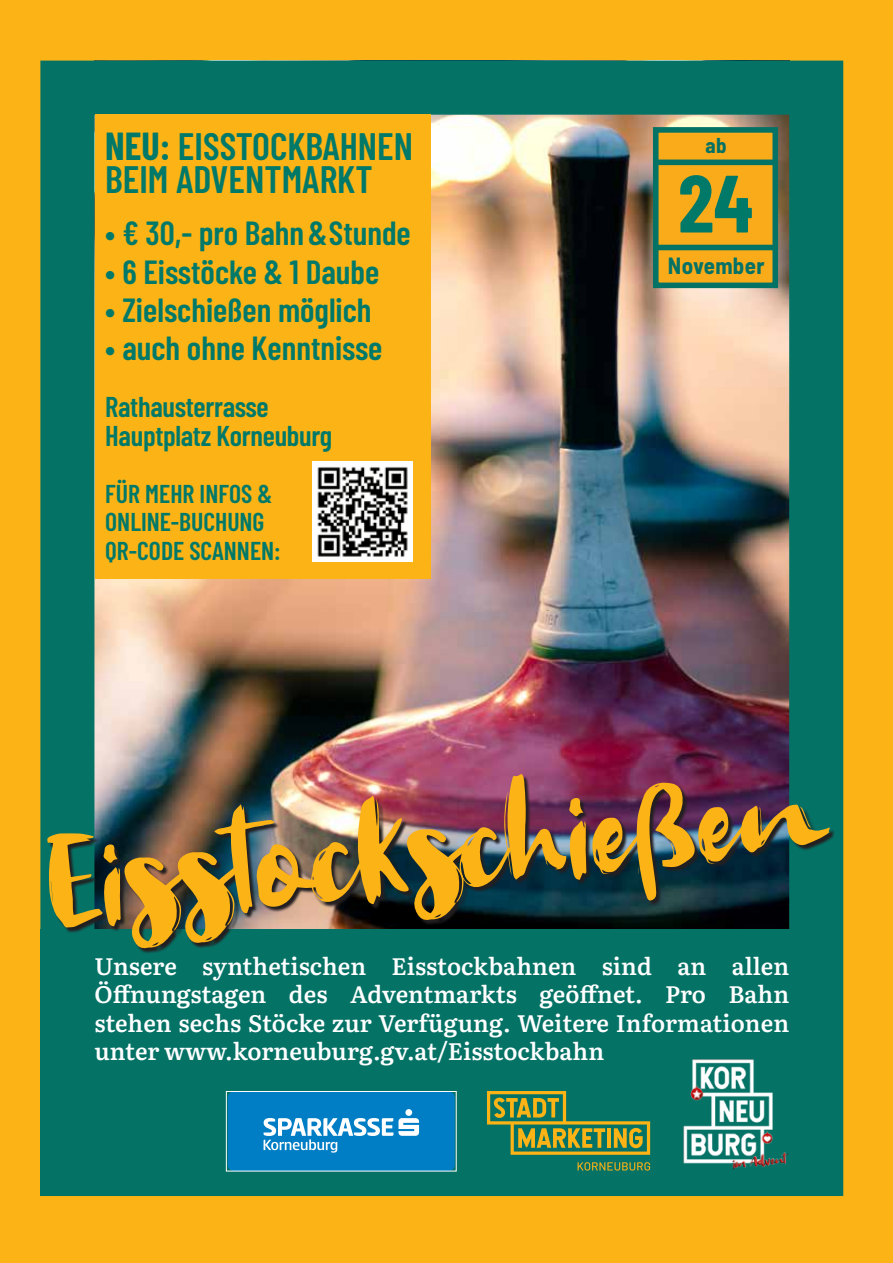
<style>
.page{position:relative;width:893px;height:1263px;background:#fbb316}
.page>*{position:absolute;margin:0;border:0;box-sizing:border-box;transform-origin:0 0}
.t1{font:128.7px "Welcome";color:#fbb316}
.t2{font:700 81px "Barlow Condensed";color:#007969}
.t3{font:600 38.1px/33.3px "Barlow Condensed";color:#007969}
.t4{font:600 33.3px "Barlow Condensed";color:#007969}
.t5{font:600 28.65px/28.7px "Barlow Condensed";letter-spacing:-.01em;color:#007969}
.t6{font:600 25.8px/28.7px "Barlow Condensed";color:#007969}
.t7{font:23.85px/28.7px "Literata";color:#fff;text-align:justify}
.t8{font:700 semi-condensed 22.95px "Barlow";letter-spacing:.015em;color:#057266}
.t9{font:700 semi-condensed 21px "Barlow";color:#057266}
.s1{font-weight:700}
</style>
<div class="page">
<img style="left:95px;top:116px;width:693px;height:659px">
<div style="left:40px;top:61px;width:803px;height:1135px;border:54px solid #057266"></div>
<div style="left:40px;top:930px;width:803px;height:266px;background:#057266"></div>
<img style="left:48px;top:775px;width:788px;height:178px">
<div style="left:656px;top:130px;width:119px;height:155px;background:#faab1a"></div>
<div style="left:653px;top:127px;width:125px;height:161px;border:6px solid #057266"></div>
<div style="left:655px;top:160px;width:122px;height:5px;background:#057266"></div>
<div style="left:653px;top:245px;width:121px;height:5px;background:#057266"></div>
<img style="left:683px;top:1059px;width:105px;height:111px">
<div style="left:228px;top:1091px;width:227px;height:80px;background:#007ec5;border-radius:6px"></div>
<div style="left:405px;top:1109px;width:7px;height:7px;background:#fff;border-radius:50%"></div>
<svg style="left:264px;top:1118px;width:155px;height:34px"></svg>
<div style="left:226px;top:1091px;width:231px;height:80px;border:1px solid #fff"></div>
<div style="left:95px;top:114px;width:335px;height:465px;background:#fbb316"></div>
<img style="left:312px;top:462px;width:100px;height:99px">
<svg style="left:487px;top:1091px;width:163px;height:64px"></svg>
<svg style="left:578px;top:1162px;width:72px;height:8px"></svg>
<h3 class="t3" style="left:105px;top:127px;width:309px"><span class="s1">NEU:</span> EISSTOCKBAHNEN<br>BEIM ADVENTMARKT</h3>
<h3 class="t4" style="left:105px;top:210px;width:307px">• € 30,- pro Bahn &amp; Stunde</h3>
<h3 class="t4" style="left:105px;top:248px;width:276px">• 6 Eisstöcke &amp; 1 Daube</h3>
<h3 class="t4" style="left:105px;top:286px;width:268px">• Zielschießen möglich</h3>
<h3 class="t4" style="left:105px;top:324px;width:279px">• auch ohne Kenntnisse</h3>
<p class="t5" style="left:105px;top:390px;width:228px">Rathausterrasse<br>Hauptplatz Korneuburg</p>
<p class="t6" style="left:105px;top:478px;width:177px">FÜR MEHR INFOS &amp;<br>ONLINE-BUCHUNG<br>QR-CODE SCANNEN:</p>
<p class="t9" style="left:705px;top:130px;width:23px">ab</p>
<h2 class="t2" style="left:678px;top:146px;width:76px">24</h2>
<p class="t8" style="left:668px;top:249px;width:98px">November</p>
<h1 class="t1" style="left:40px;top:809px;width:780px;rotate:-6deg">Eisstockschießen</h1>
<p class="t7" style="left:94px;top:950px;width:696px">Unsere synthetischen Eisstockbahnen sind an allen Öffnungstagen des Adventmarkts geöffnet. Pro Bahn stehen sechs Stöcke zur Verfügung. Weitere Informationen unter www.korneuburg.gv.at/Eisstockbahn</p>
</div>
